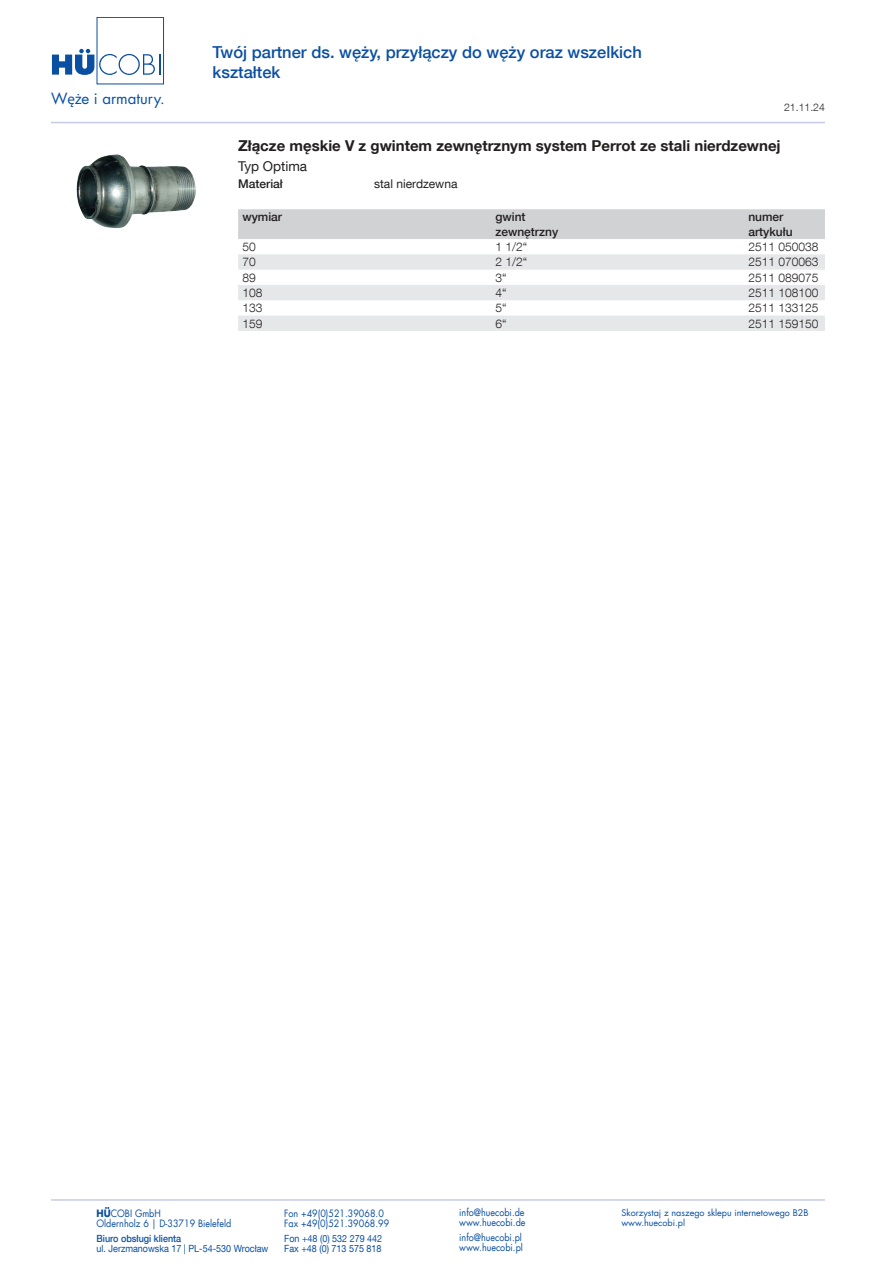
<style>
.page{position:relative;width:893px;height:1263px;background:#fff}
.page>*{position:absolute;margin:0;border:0;box-sizing:border-box;transform-origin:0 0}
.t1{font:500 16.5px/19.8px "Helvetica Neue LT Com";color:#0a4fa2}
.t2{font:15.15px "Futura LT";color:#0a4fa2}
.t3{font:700 15px "Helvetica Neue LT Com";color:#231f20}
.t4{font:13.5px "Helvetica Neue LT Com";color:#231f20}
.t5{font:300 12px "Helvetica Neue LT Com";color:#231f20}
.t6{font:500 12px/14.4px "Helvetica Neue LT Com";color:#231f20}
.t7{font:12px "Helvetica Neue LT Com";color:#231f20}
.t8{font:300 10.5px "Helvetica Neue LT Com";color:#231f20}
.t9{font:9.9px "Futura LT";color:#0a4fa2;scale:.91 1}
.t10{font:9.9px "Helvetica Neue LT Com";color:#0a4fa2;scale:.91 1}
.t11{font:500 9.9px "Helvetica Neue LT Com";color:#0a4fa2;scale:.91 1}
.t12{font:9px "Futura LT";color:#0a4fa2}
.s1{font-family:"Myriad Pro"}
.s2{font-weight:700}
</style>
<div class="page">
<hr style="left:51px;top:122px;width:774px;height:1px;background:#c7cbe6">
<hr style="left:51px;top:1199px;width:774px;height:2px;background:#c7cbe6">
<div style="left:97px;top:17px;width:67px;height:67px;border:1px solid #0a4fa2"></div>
<svg style="left:52px;top:49px;width:108px;height:26px"></svg>
<div style="left:238px;top:209px;width:587px;height:30px;background:#d1d2d4"></div>
<svg style="left:238px;top:254px;width:587px;height:77px;fill:#e6e7e9"></svg>
<img style="left:76px;top:154px;width:120px;height:74px">
<h2 class="t2" style="left:51px;top:89px;width:115px">W<span class="s1">ęż</span>e i armatury.</h2>
<h1 class="t1" style="left:213px;top:42px;width:431px">Twój partner ds. węży, przyłączy do węży oraz wszelkich kształtek</h1>
<p class="t8" style="left:784px;top:101px;width:42px">21.11.24</p>
<h3 class="t3" style="left:238px;top:136px;width:544px">Złącze męskie V z gwintem zewnętrznym system Perrot ze stali nierdzewnej</h3>
<h3 class="t4" style="left:238px;top:158px;width:71px">Typ Optima</h3>
<p class="t6" style="left:238px;top:176px;width:46px">Materiał</p>
<p class="t7" style="left:374px;top:176px;width:85px">stal nierdzewna</p>
<p class="t6" style="left:242px;top:210px;width:41px">wymiar</p>
<p class="t6" style="left:495px;top:210px;width:64px">gwint zewnętrzny</p>
<p class="t6" style="left:748px;top:210px;width:46px">numer artykułu</p>
<p class="t5" style="left:242px;top:239px;width:15px">50</p>
<p class="t5" style="left:495px;top:239px;width:33px">1 1/2“</p>
<p class="t5" style="left:748px;top:239px;width:72px">2511 050038</p>
<p class="t5" style="left:242px;top:255px;width:15px">70</p>
<p class="t5" style="left:495px;top:255px;width:33px">2 1/2“</p>
<p class="t5" style="left:748px;top:255px;width:72px">2511 070063</p>
<p class="t5" style="left:242px;top:270px;width:15px">89</p>
<p class="t5" style="left:495px;top:270px;width:13px">3“</p>
<p class="t5" style="left:748px;top:270px;width:72px">2511 089075</p>
<p class="t5" style="left:242px;top:285px;width:22px">108</p>
<p class="t5" style="left:495px;top:285px;width:13px">4“</p>
<p class="t5" style="left:748px;top:285px;width:72px">2511 108100</p>
<p class="t5" style="left:242px;top:301px;width:22px">133</p>
<p class="t5" style="left:495px;top:301px;width:13px">5“</p>
<p class="t5" style="left:748px;top:301px;width:72px">2511 133125</p>
<p class="t5" style="left:242px;top:316px;width:22px">159</p>
<p class="t5" style="left:495px;top:316px;width:13px">6“</p>
<p class="t5" style="left:748px;top:316px;width:72px">2511 159150</p>
<p class="t9" style="left:97px;top:1207px;width:72px"><span class="s2">HÜ</span>COBI GmbH</p>
<p class="t9" style="left:284px;top:1207px;width:111px">Fon +49(0)521.39068.0</p>
<p class="t9" style="left:459px;top:1206px;width:73px">info@huecobi.de</p>
<p class="t12" style="left:621px;top:1207px;width:189px">Skorzystaj z naszego sklepu internetowego B2B</p>
<p class="t9" style="left:97px;top:1217px;width:150px">Oldernholz 6 | D-33719 Bielefeld</p>
<p class="t9" style="left:284px;top:1217px;width:117px">Fax +49(0)521.39068.99</p>
<p class="t9" style="left:459px;top:1216px;width:74px">www.huecobi.de</p>
<p class="t12" style="left:621px;top:1217px;width:65px">www.huecobi.pl</p>
<p class="t11" style="left:97px;top:1232px;width:95px">Biuro obsługi klienta</p>
<p class="t10" style="left:284px;top:1232px;width:109px">Fon +48 (0) 532 279 442</p>
<p class="t9" style="left:459px;top:1231px;width:70px">info@huecobi.pl</p>
<p class="t10" style="left:97px;top:1242px;width:190px">ul. Jerzmanowska 17 | PL-54-530 Wrocław</p>
<p class="t10" style="left:284px;top:1242px;width:108px">Fax +48 (0) 713 575 818</p>
<p class="t9" style="left:459px;top:1241px;width:71px">www.huecobi.pl</p>
</div>
